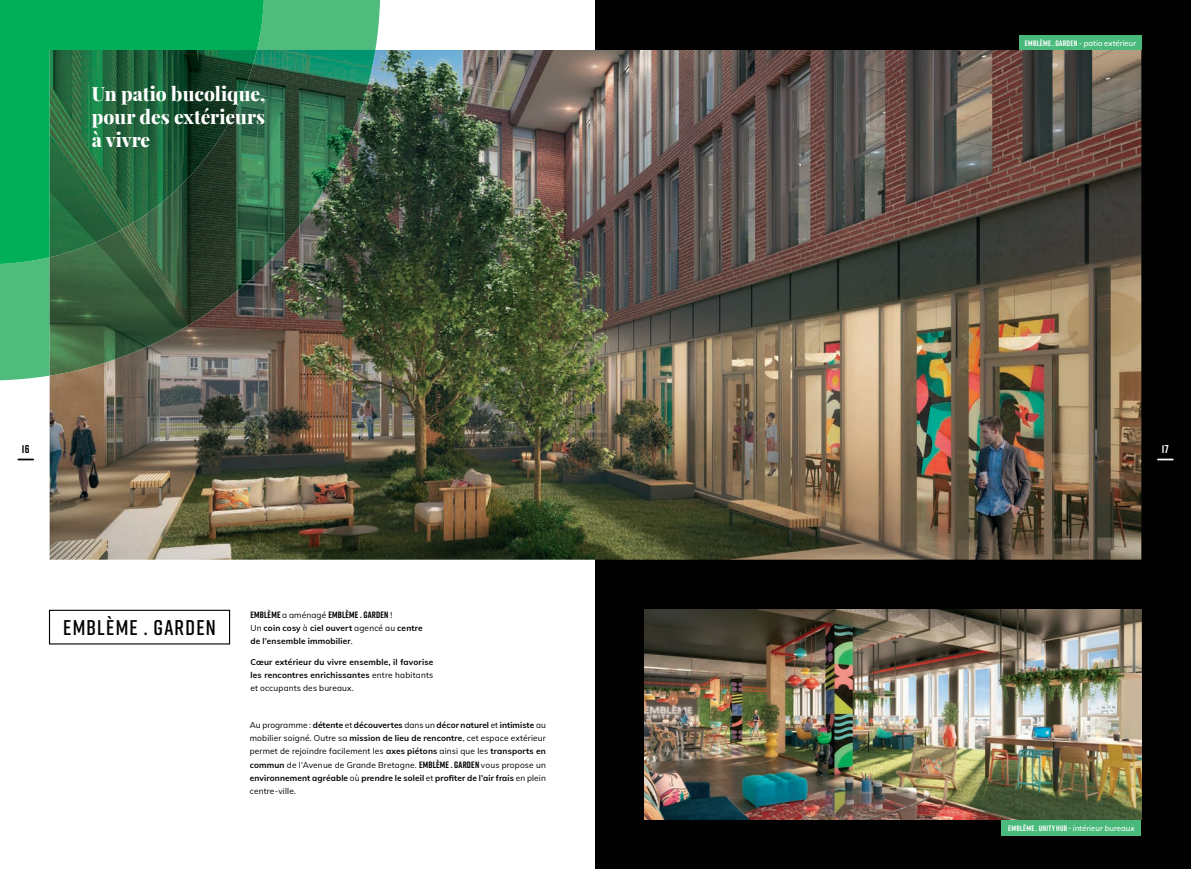
<style>
.page{position:relative;width:1191px;height:869px;background:#fff}
.page>*{position:absolute;margin:0;border:0;box-sizing:border-box;transform-origin:0 0}
.t1{font:600 21.26px "Rift";letter-spacing:.06em;color:#010101}
.t2{font:800 19.25px/23.1px "Playfair Display";color:#fff;text-align:justify}
.t3{font:700 11.38px "Rift";color:#010101}
.t4{font:700 11.38px "Rift";color:#fff}
.t5{font:700 9.19px "Rift";letter-spacing:.02em;color:#010101}
.t6{font:8.31px/13.1px "Muli";letter-spacing:.02em;color:#010101;text-align:justify}
.t7{font:700 8.31px/13.1px "Muli";letter-spacing:.02em;color:#010101}
.t8{font:700 7.88px "Rift";letter-spacing:.03em;color:#fff}
.t9{font:italic 500 7.88px "Muli";color:#fff}
.s1{font-family:"Rift";font-weight:700;font-style:normal}
.s2{font-family:"Muli";font-weight:400;font-size:8.31px}
.s3{font-weight:400}
.s4{font-weight:700}
.s5{font-family:"Rift";font-weight:700;font-size:9.19px}
.s6{font-family:"Muli";font-weight:500;font-style:italic}
</style>
<div class="page">
<div style="left:595px;top:0;width:596px;height:868px;background:#010101"></div>
<div style="left:1018px;top:35px;width:123px;height:15px;background:#49ba7b"></div>
<div style="left:1001px;top:819px;width:140px;height:16px;background:#49ba7b"></div>
<img style="left:50px;top:50px;width:1091px;height:509px">
<div style="left:49px;top:609px;width:181px;height:35px;border:1px solid #010101"></div>
<svg style="left:0;top:0;width:380px;height:380px;background:#55a875"></svg>
<img style="left:50px;top:50px;width:325px;height:325px">
<svg style="left:0;top:0;width:264px;height:264px;background:#06a756"></svg>
<img style="left:50px;top:50px;width:207px;height:207px">
<svg style="left:1158px;top:458px;width:14px;height:2px"></svg>
<svg style="left:18px;top:458px;width:15px;height:2px"></svg>
<img style="left:645px;top:609px;width:496px;height:210px">
<h2 class="t2" style="left:92px;top:80px;width:175px">Un patio bucolique, pour des extérieurs à vivre</h2>
<p class="t9" style="left:1024px;top:37px;width:113px"><span class="s1">EMBLÈME . GARDEN</span> - patio extérieur</p>
<h3 class="t3" style="left:22px;top:440px;width:9px">16</h3>
<h3 class="t4" style="left:1162px;top:440px;width:8px">17</h3>
<h1 class="t1" style="left:63px;top:612px;width:154px">EMBLÈME . GARDEN</h1>
<p class="t5" style="left:250px;top:608px;width:144px">EMBLÈME <span class="s2">a aménagé</span> EMBLÈME . GARDEN <span class="s2">!</span></p>
<p class="t7" style="left:250px;top:621px;width:174px"><span class="s3">Un</span> coin cosy <span class="s3">à</span> ciel ouvert <span class="s3">agencé au</span> centre de l’ensemble immobilier<span class="s3">.</span></p>
<p class="t7" style="left:250px;top:654px;width:184px;text-align:justify">Cœur extérieur du vivre ensemble, il favorise les rencontres enrichissantes <span class="s3">entre habitants et occupants des bureaux.</span></p>
<p class="t6" style="left:250px;top:717px;width:297px">Au programme : <span class="s4">détente</span> et <span class="s4">découvertes</span> dans un <span class="s4">décor naturel</span> et <span class="s4">intimiste</span> au mobilier soigné. Outre sa <span class="s4">mission de lieu de rencontre</span>, cet espace extérieur permet de rejoindre facilement les <span class="s4">axes piétons</span> ainsi que les <span class="s4">transports en commun</span> de l‘Avenue de Grande Bretagne. <span class="s5">EMBLÈME . GARDEN</span> vous propose un <span class="s4">environnement agréable</span> où <span class="s4">prendre le soleil</span> et <span class="s4">profiter de l’air frais</span> en plein centre-ville.</p>
<p class="t8" style="left:1008px;top:821px;width:128px">EMBLÈME . UNITY HUB - <span class="s6">intérieur bureaux</span></p>
</div>
